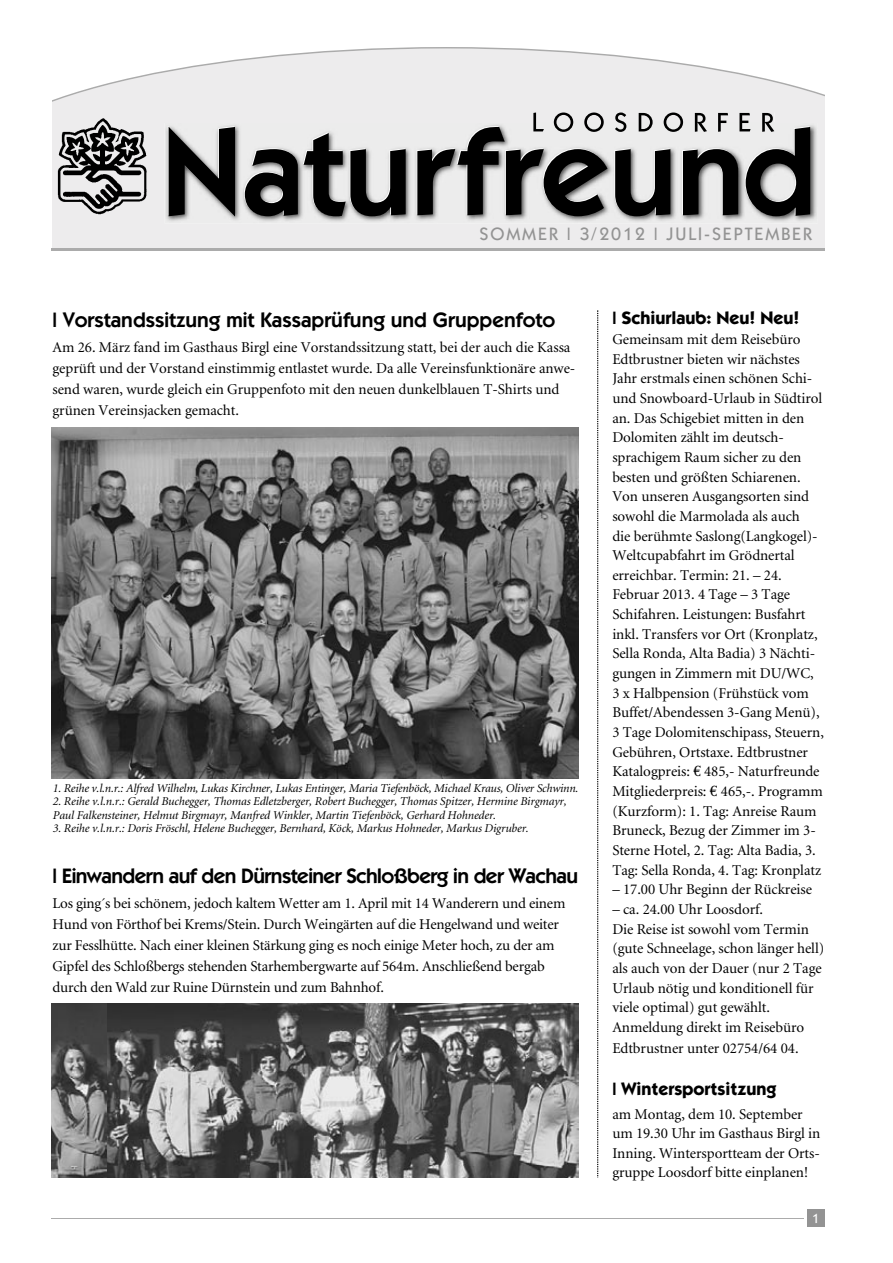
<style>
.page{position:relative;width:893px;height:1263px;background:#fff}
.page>*{position:absolute;margin:0;border:0;box-sizing:border-box;transform-origin:0 0}
.t1{font:600 21px "Itc Kabel";letter-spacing:-.015em;color:#000}
.t2{font:700 18px "Itc Kabel";color:#000}
.t3{font:500 18px "Itc Kabel";letter-spacing:.105em;color:#939393}
.t4{font:15px/19.6px "Minion";letter-spacing:-.005em;color:#000}
.t5{font:500 13.5px "Itc Kabel";color:#fff}
.t6{font:italic 12px/13.5px "Minion";letter-spacing:-.005em;color:#000}
</style>
<div class="page">
<svg style="left:51px;top:47px;width:774px;height:202px;fill:#edeced"></svg>
<img style="left:55px;top:117px;width:94px;height:98px">
<svg style="left:533px;top:112px;width:241px;height:11px;background:#b6b5b6"></svg>
<hr style="left:51px;top:249px;width:774px;height:4px;background:#ababab">
<div style="left:0;top:251px;width:893px;height:102px;background:#fff"></div>
<img style="left:165px;top:123px;width:653px;height:100px">
<img style="left:533px;top:123px;width:241px;height:3px">
<svg style="left:169px;top:127px;width:641px;height:89px;background:#7e7e7e"></svg>
<hr style="left:51px;top:1218px;width:753px;height:1px;background:#ababab">
<div style="left:808px;top:1210px;width:17px;height:17px;background:#939393"></div>
<svg style="left:597px;top:310px;width:1px;height:868px"></svg>
<img style="left:51px;top:428px;width:528px;height:350px">
<img style="left:51px;top:1003px;width:527px;height:175px">
<p class="t3" style="left:480px;top:223px;width:334px">SOMMER | 3/2012 | JULI-SEPTEMBER</p>
<h1 class="t1" style="left:52px;top:307px;width:504px">| Vorstandssitzung mit Kassaprüfung und Gruppenfoto</h1>
<p class="t4" style="left:52px;top:337px;width:524px;line-height:21px">Am 26. März fand im Gasthaus Birgl eine Vorstandssitzung statt, bei der auch die Kassa geprüft und der Vorstand einstimmig entlastet wurde. Da alle Vereinsfunktionäre anwe&shy;send waren, wurde gleich ein Gruppenfoto mit den neuen dunkelblauen T-Shirts und grünen Vereinsjacken gemacht.</p>
<p class="t6" style="left:52px;top:781px;width:527px">1. Reihe v.l.n.r.: Alfred Wilhelm, Lukas Kirchner, Lukas Entinger, Maria Tiefenböck, Michael Kraus, Oliver Schwinn.</p>
<p class="t6" style="left:52px;top:795px;width:515px">2. Reihe v.l.n.r.: Gerald Buchegger, Thomas Edletzberger, Robert Buchegger, Thomas Spitzer, Hermine Birgmayr,<br>Paul Falkensteiner, Helmut Birgmayr, Manfred Winkler, Martin Tiefenböck, Gerhard Hohneder.</p>
<p class="t6" style="left:52px;top:822px;width:477px">3. Reihe v.l.n.r.: Doris Fröschl, Helene Buchegger, Bernhard, Köck, Markus Hohneder, Markus Digruber.</p>
<h1 class="t1" style="left:52px;top:863px;width:527px">| Einwandern auf den Dürnsteiner Schloßberg in der Wachau</h1>
<p class="t4" style="left:52px;top:893px;width:514px;line-height:21px">Los ging´s bei schönem, jedoch kaltem Wetter am 1. April mit 14 Wanderern und einem Hund von Förthof bei Krems/Stein. Durch Weingärten auf die Hengelwand und weiter zur Fesslhütte. Nach einer kleinen Stärkung ging es noch einige Meter hoch, zu der am Gipfel des Schloßbergs stehenden Starhembergwarte auf 564m. Anschließend bergab durch den Wald zur Ruine Dürnstein und zum Bahnhof.</p>
<p class="t2" style="left:612px;top:307px;width:189px">| Schiurlaub: Neu! Neu!</p>
<p class="t4" style="left:612px;top:330px;width:213px">Gemeinsam mit dem Reisebüro<br>Edtbrustner bieten wir nächstes<br>Jahr erstmals einen schönen Schi&shy;und Snowboard-Urlaub in Südtirol an. Das Schigebiet mitten in den<br>Dolomiten zählt im deutsch&shy;sprachigem Raum sicher zu den besten und größten Schiarenen.<br>Von unseren Ausgangsorten sind sowohl die Marmolada als auch<br>die berühmte Saslong(Langkogel)-<br>Weltcupabfahrt im Grödnertal erreichbar. Termin: 21. – 24.<br>Februar 2013. 4 Tage – 3 Tage<br>Schifahren. Leistungen: Busfahrt inkl. Transfers vor Ort (Kronplatz,<br>Sella Ronda, Alta Badia) 3 Nächti&shy;gungen in Zimmern mit DU/WC,<br>3 x Halbpension (Frühstück vom<br>Buffet/Abendessen 3-Gang Menü),<br>3 Tage Dolomitenschipass, Steuern,<br>Gebühren, Ortstaxe. Edtbrustner<br>Katalogpreis: 485,- Naturfreunde<br>Mitgliederpreis: 465,-. Programm (Kurzform): 1. Tag: Anreise Raum<br>Bruneck, Bezug der Zimmer im 3-<br>Sterne Hotel, 2. Tag: Alta Badia, 3.<br>Tag: Sella Ronda, 4. Tag: Kronplatz</p>
<p class="t4" style="left:612px;top:880px;width:201px">– 17.00 Uhr Beginn der Rückreise</p>
<p class="t4" style="left:612px;top:900px;width:213px">– ca. 24.00 Uhr Loosdorf.<br>Die Reise ist sowohl vom Termin (gute Schneelage, schon länger hell) als auch von der Dauer (nur 2 Tage<br>Urlaub nötig und konditionell für viele optimal) gut gewählt.<br>Anmeldung direkt im Reisebüro</p>
<p class="t4" style="left:612px;top:1039px;width:188px">Edtbrustner unter 02754/64 04.</p>
<p class="t2" style="left:612px;top:1078px;width:166px">| Wintersportsitzung</p>
<p class="t4" style="left:612px;top:1105px;width:210px">am Montag, dem 10. September um 19.30 Uhr im Gasthaus Birgl in<br>Inning. Wintersportteam der Orts&shy;gruppe Loosdorf bitte einplanen!</p>
<p class="t5" style="left:812px;top:1210px;width:9px">1</p>
</div>
